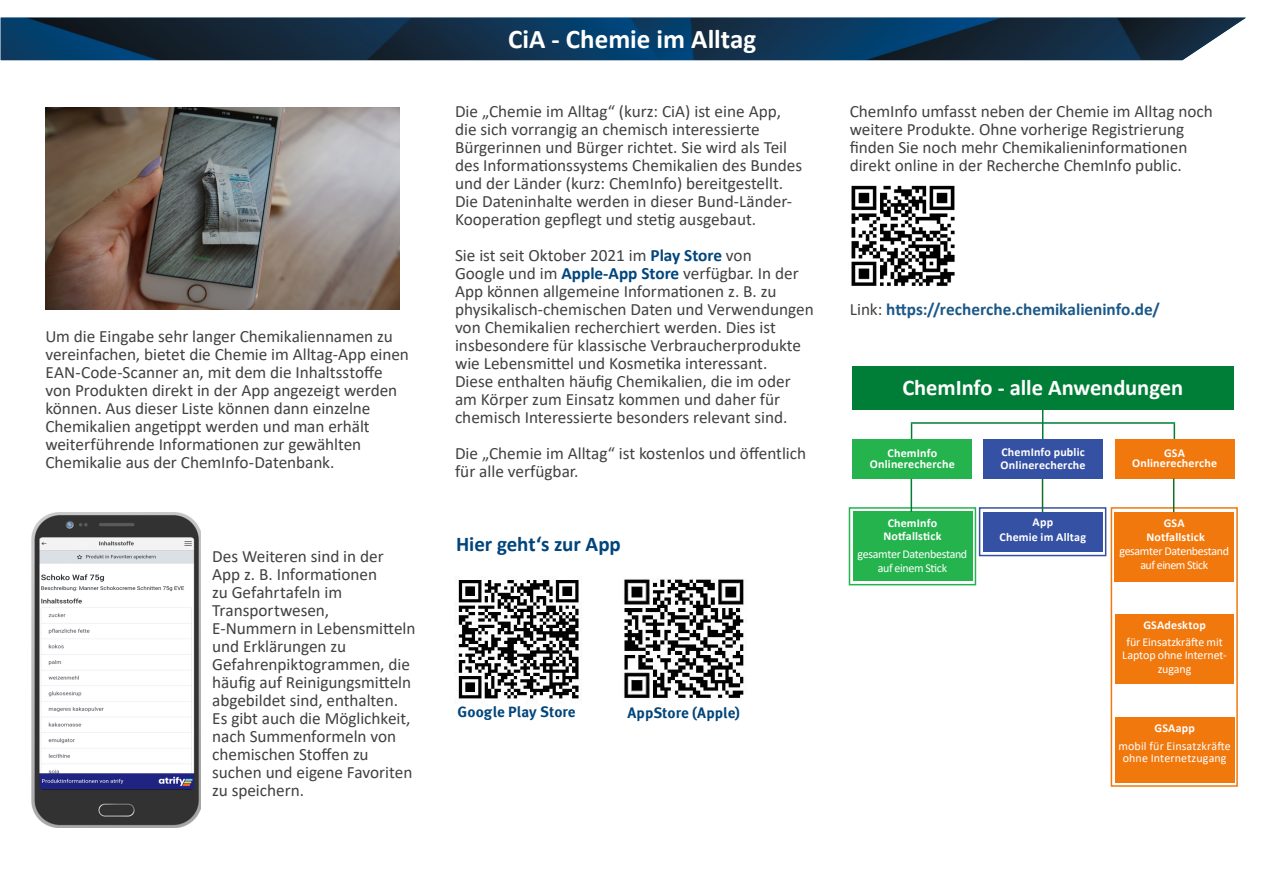
<style>
.page{position:relative;width:1263px;height:893px;background:#fff}
.page>*{position:absolute;margin:0;border:0;box-sizing:border-box;transform-origin:0 0}
.t1{font:700 27px "Calibri";color:#fff}
.t2{font:700 22.5px "Calibri";letter-spacing:-.005em;color:#fff}
.t3{font:700 21px "Calibri";letter-spacing:-.005em;color:#00457b}
.t4{font:17.25px/18px "Calibri";color:#414042}
.t5{font:700 17.25px "Calibri";color:#1a5888}
.t6{font:700 15px "Meta Offc";letter-spacing:.005em;color:#00457b}
.t7{font:12px/14px "Calibri";letter-spacing:-.015em;color:#fff;text-align:center}
.t8{font:700 12px/13.5px "Calibri";letter-spacing:.015em;color:#fff;text-align:center}
.t9{font:12px/12px "Calibri";letter-spacing:.01em;color:#fff;text-align:center}
.s1{font-weight:700;color:#00457b}
.s2{font-weight:400;color:#414042}
.s3{font-weight:700}
</style>
<div class="page">
<img style="left:1px;top:18px;width:1245px;height:42px">
<img style="left:455px;top:579px;width:127px;height:121px">
<img style="left:624px;top:579px;width:120px;height:120px">
<img style="left:31px;top:513px;width:169px;height:314px">
<img style="left:45px;top:107px;width:354px;height:202px">
<div style="left:852px;top:366px;width:381px;height:43px;background:#007e37"></div>
<svg style="left:911px;top:424px;width:1px;height:15px"></svg>
<div style="left:853px;top:512px;width:119px;height:69px;background:#24b34d"></div>
<div style="left:1115px;top:614px;width:118px;height:70px;background:#f1780d"></div>
<div style="left:1115px;top:717px;width:119px;height:65px;background:#f1780d"></div>
<hr style="left:1042px;top:409px;width:1px;height:33px;background:#007e37">
<hr style="left:1173px;top:424px;width:2px;height:20px;background:#007e37">
<div style="left:853px;top:439px;width:119px;height:40px;background:#24b34d"></div>
<div style="left:1115px;top:439px;width:119px;height:39px;background:#f1780d"></div>
<div style="left:983px;top:439px;width:120px;height:40px;background:#3551a3"></div>
<div style="left:983px;top:512px;width:119px;height:40px;background:#3551a3"></div>
<div style="left:1115px;top:512px;width:119px;height:70px;background:#f1780d"></div>
<hr style="left:911px;top:422px;width:264px;height:2px;background:#007e37">
<div style="left:1111px;top:507px;width:127px;height:280px;border:2px solid #f1780d"></div>
<hr style="left:1173px;top:478px;width:1px;height:34px;background:#156e26">
<div style="left:979px;top:507px;width:127px;height:49px;border:2px solid #3551a3"></div>
<hr style="left:1042px;top:479px;width:1px;height:33px;background:#156e26">
<div style="left:849px;top:507px;width:127px;height:78px;border:2px solid #24b34d"></div>
<hr style="left:910px;top:479px;width:2px;height:33px;background:#007e37">
<img style="left:851px;top:185px;width:104px;height:101px">
<p class="t4" style="left:45px;top:327px;width:365px">Um die Eingabe sehr langer Chemikaliennamen zu vereinfachen, bietet die Chemie im Alltag-App einen EAN-Code-Scanner an, mit dem die Inhaltsstoffe von Produkten direkt in der App angezeigt werden können. Aus dieser Liste können dann einzelne Chemikalien angetippt werden und man erhält weiterführende Informationen zur gewählten Chemikalie aus der ChemInfo-Datenbank.</p>
<p class="t4" style="left:212px;top:547px;width:205px">Des Weiteren sind in der<br>App z. B. Informationen<br>zu Gefahrtafeln im<br>Transportwesen,<br>E-Nummern in Lebensmitteln und Erklärungen zu<br>Gefahrenpiktogrammen, die häufig auf Reinigungsmitteln abgebildet sind, enthalten.<br>Es gibt auch die Möglichkeit, nach Summenformeln von chemischen Stoffen zu suchen und eigene Favoriten zu speichern.</p>
<p class="t1" style="left:508px;top:20px;width:249px">CiA - Chemie im Alltag</p>
<p class="t4" style="left:455px;top:102px;width:349px">Die „Chemie im Alltag“ (kurz: CiA) ist eine App, die sich vorrangig an chemisch interessierte Bürgerinnen und Bürger richtet. Sie wird als Teil des Informationssystems Chemikalien des Bundes und der Länder (kurz: ChemInfo) bereitgestellt.<br>Die Dateninhalte werden in dieser Bund-Länder-Kooperation gepflegt und stetig ausgebaut.</p>
<p class="t4" style="left:455px;top:246px;width:360px">Sie ist seit Oktober 2021 im <span class="s1">Play Store</span> von<br>Google und im <span class="s1">Apple-App Store</span> verfügbar. In der App können allgemeine Informationen z. B. zu physikalisch-chemischen Daten und Verwendungen von Chemikalien recherchiert werden. Dies ist insbesondere für klassische Verbraucherprodukte wie Lebensmittel und Kosmetika interessant.<br>Diese enthalten häufig Chemikalien, die im oder am Körper zum Einsatz kommen und daher für chemisch Interessierte besonders relevant sind.</p>
<p class="t4" style="left:455px;top:444px;width:353px">Die „Chemie im Alltag“ ist kostenlos und öffentlich für alle verfügbar.</p>
<p class="t3" style="left:456px;top:529px;width:166px">Hier geht‘s zur App</p>
<p class="t6" style="left:458px;top:703px;width:120px">Google Play Store</p>
<p class="t6" style="left:627px;top:704px;width:114px">AppStore (Apple)</p>
<p class="t4" style="left:850px;top:102px;width:365px">ChemInfo umfasst neben der Chemie im Alltag noch weitere Produkte. Ohne vorherige Registrierung finden Sie noch mehr Chemikalieninformationen direkt online in der Recherche ChemInfo public.</p>
<p class="t5" style="left:850px;top:297px;width:312px"><span class="s2">Link:</span> https://recherche.chemikalieninfo.de/</p>
<p class="t2" style="left:902px;top:371px;width:282px">ChemInfo - alle Anwendungen</p>
<p class="t8" style="left:1001px;top:445px;width:86px;text-align:left">ChemInfo public<br>Onlinerecherche</p>
<p class="t8" style="left:870px;top:448px;width:86px;line-height:10.5px">ChemInfo<br>Onlinerecherche</p>
<p class="t8" style="left:1164px;top:446px;width:22px">GSA</p>
<p class="t8" style="left:1132px;top:456px;width:86px">Onlinerecherche</p>
<p class="t8" style="left:883px;top:516px;width:60px">ChemInfo<br>Notfallstick</p>
<p class="t7" style="left:858px;top:547px;width:111px;line-height:13.5px">gesamter Datenbestand auf einem Stick</p>
<p class="t8" style="left:1032px;top:515px;width:22px">App</p>
<p class="t8" style="left:999px;top:530px;width:88px">Chemie im Alltag</p>
<p class="t7" style="left:1119px;top:515px;width:111px"><span class="s3">GSA<br>Notfallstick<br></span>gesamter Datenbestand auf einem Stick</p>
<p class="t7" style="left:1126px;top:617px;width:98px;line-height:16.5px"><span class="s3">GSAdesktop<br></span>für Einsatzkräfte mit</p>
<p class="t7" style="left:1122px;top:648px;width:106px;line-height:13.5px">Laptop ohne Internet&shy;zugang</p>
<p class="t8" style="left:1154px;top:721px;width:42px">GSAapp</p>
<p class="t9" style="left:1118px;top:740px;width:114px">mobil für Einsatzkräfte ohne Internetzugang</p>
</div>
